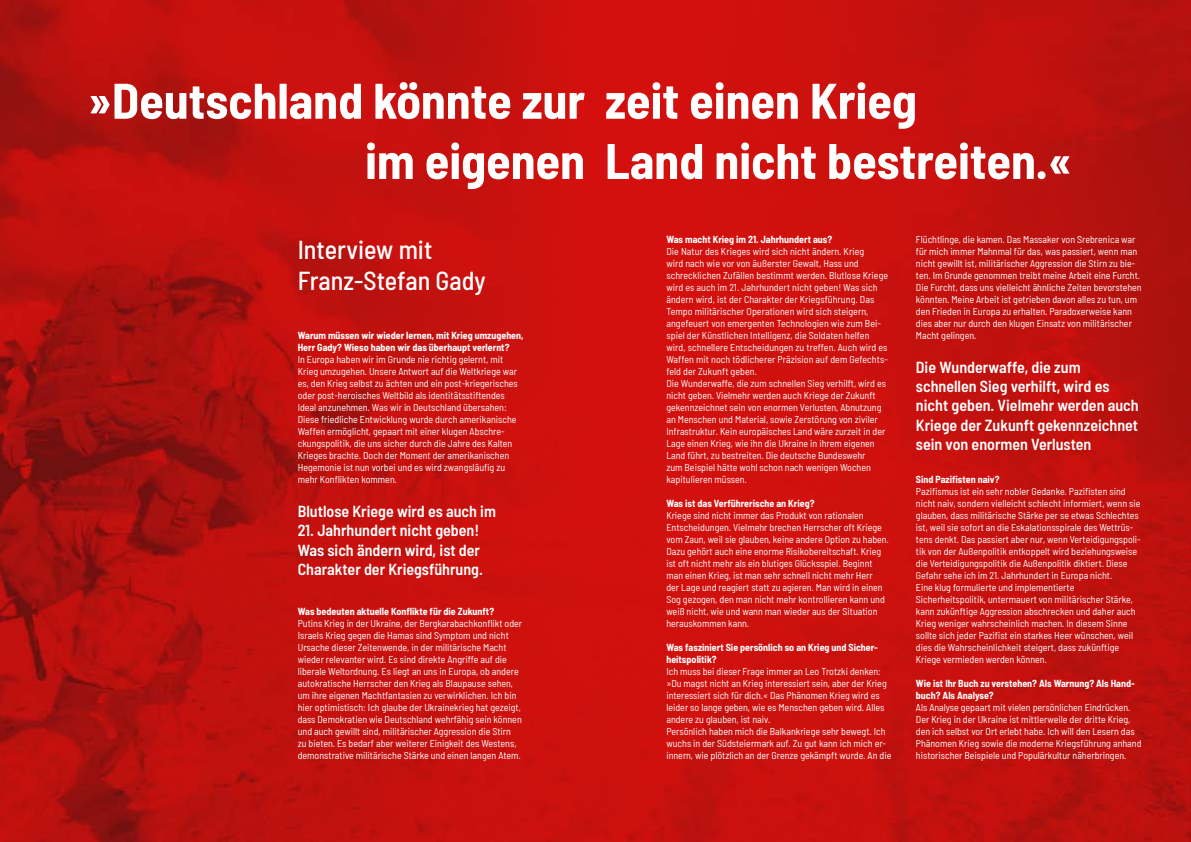
<style>
.page{position:relative;width:1191px;height:842px;background:#fff}
.page>*{position:absolute;margin:0;border:0;box-sizing:border-box;transform-origin:0 0}
.t1{font:700 semi-condensed 50px "Barlow";color:#fff}
.t2{font:500 semi-condensed 26px/31.2px "Barlow";color:#fff}
.t3{font:600 semi-condensed 16px/19.2px "Barlow";color:#fff}
.t4{font:semi-condensed 10px/12px "Barlow";color:#fff}
.t5{font:700 semi-condensed 10px/12px "Barlow";color:#fff}
</style>
<div class="page">
<img style="left:0;top:0;width:1191px;height:842px">
<h1 class="t1" style="left:88px;top:64px;width:830px">»Deutschland könnte zur zeit einen Krieg</h1>
<h1 class="t1" style="left:365px;top:125px;width:708px">im eigenen Land nicht bestreiten.«</h1>
<p class="t5" style="left:666px;top:233px;width:167px">Was macht Krieg im 21. Jahrhundert aus?</p>
<p class="t4" style="left:666px;top:245px;width:223px">Die Natur des Krieges wird sich nicht ändern. Krieg<br>wird nach wie vor von äußerster Gewalt, Hass und schrecklichen Zufällen bestimmt werden. Blutlose Kriege wird es auch im 21. Jahrhundert nicht geben! Was sich ändern wird, ist der Charakter der Kriegsführung. Das Tempo militärischer Operationen wird sich steigern, angefeuert von emergenten Technologien wie zum Bei&shy;spiel der Künstlichen Intelligenz, die Soldaten helfen wird, schnellere Entscheidungen zu treffen. Auch wird es Waffen mit noch tödlicherer Präzision auf dem Gefechts&shy;feld der Zukunft geben.<br>Die Wunderwaffe, die zum schnellen Sieg verhilft, wird es nicht geben. Vielmehr werden auch Kriege der Zukunft gekennzeichnet sein von enormen Verlusten, Abnutzung an Menschen und Material, sowie Zerstörung von ziviler Infrastruktur. Kein europäisches Land wäre zurzeit in der Lage einen Krieg, wie ihn die Ukraine in ihrem eigenen Land führt, zu bestreiten. Die deutsche Bundeswehr<br>zum Beispiel hätte wohl schon nach wenigen Wochen kapitulieren müssen.</p>
<p class="t5" style="left:666px;top:497px;width:150px">Was ist das Verführerische an Krieg?</p>
<p class="t4" style="left:666px;top:509px;width:224px">Kriege sind nicht immer das Produkt von rationalen Entscheidungen. Vielmehr brechen Herrscher oft Kriege vom Zaun, weil sie glauben, keine andere Option zu haben.<br>Dazu gehört auch eine enorme Risikobereitschaft. Krieg ist oft nicht mehr als ein blutiges Glücksspiel. Beginnt man einen Krieg, ist man sehr schnell nicht mehr Herr<br>der Lage und reagiert statt zu agieren. Man wird in einen Sog gezogen, den man nicht mehr kontrollieren kann und weiß nicht, wie und wann man wieder aus der Situation herauskommen kann.</p>
<p class="t5" style="left:666px;top:641px;width:213px">Was fasziniert Sie persönlich so an Krieg und Sicher&shy;heitspolitik?</p>
<p class="t4" style="left:666px;top:665px;width:226px">Ich muss bei dieser Frage immer an Leo Trotzki denken: »Du magst nicht an Krieg interessiert sein, aber der Krieg interessiert sich für dich.« Das Phänomen Krieg wird es leider so lange geben, wie es Menschen geben wird. Alles andere zu glauben, ist naiv.<br>Persönlich haben mich die Balkankriege sehr bewegt. Ich wuchs in der Südsteiermark auf. Zu gut kann ich mich er&shy;innern, wie plötzlich an der Grenze gekämpft wurde. An die</p>
<h2 class="t2" style="left:298px;top:232px;width:189px">Interview mit<br>Franz-Stefan Gady</h2>
<p class="t4" style="left:916px;top:233px;width:227px">Flüchtlinge, die kamen. Das Massaker von Srebrenica war für mich immer Mahnmal für das, was passiert, wenn man nicht gewillt ist, militärischer Aggression die Stirn zu bie&shy;ten. Im Grunde genommen treibt meine Arbeit eine Furcht.<br>Die Furcht, dass uns vielleicht ähnliche Zeiten bevorstehen könnten. Meine Arbeit ist getrieben davon alles zu tun, um den Frieden in Europa zu erhalten. Paradoxerweise kann dies aber nur durch den klugen Einsatz von militärischer Macht gelingen.</p>
<p class="t5" style="left:298px;top:328px;width:227px">Warum müssen wir wieder lernen, mit Krieg umzugehen,<br>Herr Gady? Wieso haben wir das überhaupt verlernt?</p>
<p class="t4" style="left:298px;top:352px;width:221px">In Europa haben wir im Grunde nie richtig gelernt, mit Krieg umzugehen. Unsere Antwort auf die Weltkriege war es, den Krieg selbst zu ächten und ein post-kriegerisches oder post-heroisches Weltbild als identitätsstiftendes Ideal anzunehmen. Was wir in Deutschland übersahen:<br>Diese friedliche Entwicklung wurde durch amerikanische Waffen ermöglicht, gepaart mit einer klugen Abschre&shy;ckungspolitik, die uns sicher durch die Jahre des Kalten Krieges brachte. Doch der Moment der amerikanischen -Hegemonie ist nun vorbei und es wird zwangsläufig zu mehr Konflikten kommen.</p>
<h3 class="t3" style="left:916px;top:357px;width:224px">Die Wunderwaffe, die zum schnellen Sieg verhilft, wird es nicht geben. Vielmehr werden auch<br>Kriege der Zukunft gekennzeichnet sein von enormen Verlusten</h3>
<p class="t5" style="left:916px;top:473px;width:85px">Sind Pazifisten naiv?</p>
<p class="t4" style="left:916px;top:485px;width:226px">Pazifismus ist ein sehr nobler Gedanke. -Pazifisten sind nicht naiv, sondern vielleicht schlecht informiert, wenn sie glauben, dass militärische Stärke per se etwas Schlechtes ist, weil sie sofort an die Eskalationsspirale des Wettrüs&shy;tens denkt. Das passiert aber nur, wenn Verteidigungspoli&shy;tik von der Außenpolitik entkoppelt wird beziehungsweise die Verteidigungspolitik die Außenpolitik diktiert. Diese Gefahr sehe ich im 21. Jahrhundert in Europa nicht.<br>Eine klug formulierte und implementierte Sicherheitspolitik, untermauert von militärischer Stärke, kann zukünftige Aggression abschrecken und daher auch Krieg weniger wahrscheinlich machen. In diesem Sinne sollte sich jeder -Pazifist ein starkes Heer wünschen, weil dies die Wahrscheinlichkeit steigert, dass zukünftige Kriege vermieden werden können.</p>
<p class="t5" style="left:916px;top:677px;width:220px">Wie ist Ihr Buch zu verstehen? Als Warnung? Als Hand&shy;buch? Als Analyse?</p>
<p class="t4" style="left:916px;top:701px;width:227px">Als Analyse gepaart mit vielen persönlichen Eindrücken.<br>Der Krieg in der Ukraine ist mittlerweile der dritte Krieg, den ich selbst vor Ort erlebt habe. Ich will den Lesern das Phänomen Krieg sowie die moderne Kriegsführung anhand historischer Beispiele und Populärkultur näherbringen.</p>
<h3 class="t3" style="left:298px;top:501px;width:200px">Blutlose Kriege wird es auch im</h3>
<h3 class="t3" style="left:298px;top:520px;width:187px">21. Jahrhundert nicht geben!<br>Was sich ändern wird, ist der<br>Charakter der Kriegsführung.</h3>
<p class="t5" style="left:298px;top:605px;width:198px">Was bedeuten aktuelle Konflikte für die Zukunft?</p>
<p class="t4" style="left:298px;top:617px;width:226px">Putins Krieg in der Ukraine, der Bergkarabachkonflikt oder Israels Krieg gegen die Hamas sind Symptom und nicht Ursache dieser Zeitenwende, in der militärische Macht wieder relevanter wird. Es sind direkte Angriffe auf die liberale Weltordnung. Es liegt an uns in Europa, ob andere autokratische Herrscher den Krieg als Blaupause sehen, um ihre eigenen Machtfantasien zu verwirklichen. Ich bin hier optimistisch: Ich glaube der Ukrainekrieg hat gezeigt, dass Demokratien wie Deutschland wehrfähig sein können und auch gewillt sind, militärischer Aggression die Stirn zu bieten. Es bedarf aber weiterer Einigkeit des Westens, demonstrative militärische Stärke und einen langen Atem.</p>
</div>
